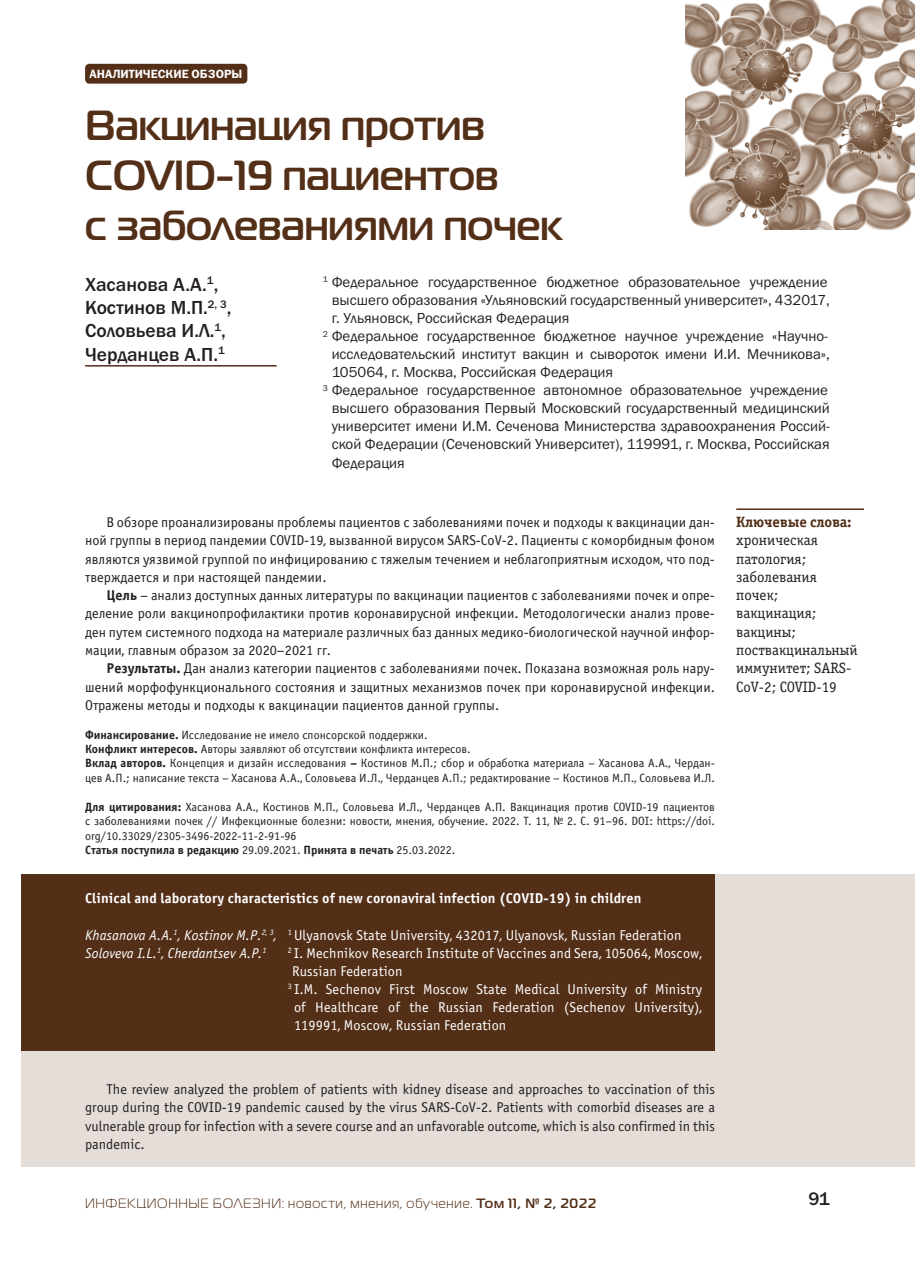
<style>
.page{position:relative;width:915px;height:1276px;background:#fff}
.page>*{position:absolute;margin:0;border:0;box-sizing:border-box;transform-origin:0 0}
.t1{font:700 42px/50.4px "Magistral C";color:#532f18}
.t2{font:500 19.5px/23.4px "Franklin Gothic";color:#231f20}
.t3{font:500 18.75px "Franklin Gothic";color:#231f20}
.t4{font:15px "Franklin Gothic";color:#231f20}
.t5{font:15px/18.3px "Officina Serif C";color:#231f20}
.t6{font:15px "Officina Serif Bold C";letter-spacing:-.01em;color:#532f18}
.t7{font:14.25px/18.3px "Officina Sans C";color:#231f20;text-align:justify}
.t8{font:14.25px "Officina Sans C";letter-spacing:.01em;color:#fff}
.t9{font:700 14.25px "Officina Sans C";letter-spacing:.01em;color:#fff}
.t10{font:italic 14.25px/18px "Officina Sans C";letter-spacing:.01em;color:#fff}
.t11{font:13.5px "Magistral C";letter-spacing:.055em;color:#532f18}
.t12{font:12px/14.4px "Officina Sans C";color:#231f20}
.t13{font:12px "Franklin Gothic Demi C";color:#fff}
.s1{font-weight:700}
</style>
<div class="page">
<div style="left:85px;top:64px;width:162px;height:20px;background:#532f18;border-radius:4px"></div>
<img style="left:685px;top:0;width:229px;height:230px">
<hr style="left:85px;top:365px;width:191px;height:1px;background:#532f18">
<hr style="left:736px;top:508px;width:127px;height:2px;background:#532f18">
<div style="left:21px;top:874px;width:893px;height:293px;background:#e5ded8"></div>
<div style="left:21px;top:874px;width:693px;height:177px;background:#532f18"></div>
<p class="t13" style="left:89px;top:70px;width:154px">АНАЛИТИЧЕСКИЕ ОБЗОРЫ</p>
<h1 class="t1" style="left:85px;top:103px;width:478px">Вакцинация против<br>COVID-19 пациентов<br>c заболеваниями почек</h1>
<h2 class="t2" style="left:85px;top:274px;width:148px">Хасанова А.А.<sup>1</sup>,<br>Костинов М.П.<sup>2,</sup> <sup>3</sup>,<br>Соловьева И.Л.<sup>1</sup>,<br>Черданцев А.П.<sup>1</sup></h2>
<p class="t4" style="left:323px;top:277px;width:506px"><sup>1</sup> Федеральное государственное бюджетное образовательное учреждение</p>
<p class="t4" style="left:331px;top:295px;width:499px">высшего образования «Ульяновский государственный университет», 432017,</p>
<p class="t4" style="left:331px;top:313px;width:239px">г. Ульяновск, Российская Федерация</p>
<p class="t4" style="left:323px;top:331px;width:506px"><sup>2</sup> Федеральное государственное бюджетное научное учреждение «Научно-</p>
<p class="t4" style="left:331px;top:349px;width:499px">исследовательский институт вакцин и сывороток имени И.И. Мечникова»,</p>
<p class="t4" style="left:331px;top:367px;width:283px">105064, г. Москва, Российская Федерация</p>
<p class="t4" style="left:323px;top:385px;width:506px"><sup>3</sup> Федеральное государственное автономное образовательное учреждение</p>
<p class="t4" style="left:331px;top:403px;width:499px">высшего образования Первый Московский государственный медицинский</p>
<p class="t4" style="left:331px;top:421px;width:499px">университет имени И.М. Сеченова Министерства здравоохранения Россий-</p>
<p class="t4" style="left:331px;top:439px;width:499px">ской Федерации (Сеченовский Университет), 119991, г. Москва, Российская</p>
<p class="t4" style="left:331px;top:457px;width:75px">Федерация</p>
<p class="t7" style="left:85px;top:514px;width:631px;text-indent:21px">В обзоре проанализированы проблемы пациентов с заболеваниями почек и подходы к вакцинации дан&shy;ной группы в период пандемии COVID-19, вызванной вирусом SARS-CoV-2. Пациенты с коморбидным фоном являются уязвимой группой по инфицированию с тяжелым течением и неблагоприятным исходом, что под&shy;тверждается и при настоящей пандемии.</p>
<p class="t7" style="left:85px;top:587px;width:631px;text-indent:21px"><span class="s1">Ц ель</span> – анализ доступных данных литературы по вакцинации пациентов с заболеваниями почек и опре&shy;деление роли вакцинопрофилактики против коронавирусной инфекции. Методологически анализ прове&shy;ден путем системного подхода на материале различных баз данных медико-биологической научной инфор&shy;мации, главным образом за 2020–2021 гг.</p>
<p class="t7" style="left:85px;top:660px;width:631px;text-indent:21px"><span class="s1">Результаты.</span> Дан анализ категории пациентов с заболеваниями почек. Показана возможная роль нару&shy;шений морфофункционального состояния и защитных механизмов почек при коронавирусной инфекции.<br>Отражены методы и подходы к вакцинации пациентов данной группы.</p>
<p class="t12" style="left:85px;top:728px;width:631px"><span class="s1">Финансирование.</span> Исследование не имело спонсорской поддержки.<br><span class="s1">Конфликт интересов.</span> Авторы заявляют об отсутствии конфликта интересов.<br><span class="s1">Вклад авторов.</span> Концепция и дизайн исследования <span class="s1">–</span> Костинов М.П.; сбор и обработка материала – Хасанова А.А., Чердан&shy;цев А.П.; написание текста – Хасанова А.А., Соловьева И.Л., Черданцев А.П.; редактирование – Костинов М.П., Соловьева И.Л.</p>
<p class="t12" style="left:85px;top:800px;width:631px"><span class="s1">Для цитирования:</span> Хасанова А.А., Костинов М.П., Соловьева И.Л., Черданцев А.П. Вакцинация против COVID-19 пациентов c заболеваниями почек // Инфекционные болезни: новости, мнения, обучение. 2022. Т. 11, № 2. С. 91–96. DOI: https://doi. org/10.33029/2305-3496-2022-11-2-91-96<br><span class="s1">Статья поступила в редакцию</span> 29.09.2021. <span class="s1">Принята в печать</span> 25.03.2022.</p>
<p class="t9" style="left:85px;top:893px;width:557px">Clinical and laboratory characteristics of new coronaviral infection (COVID-19) in children</p>
<p class="t10" style="left:85px;top:927px;width:193px">Khasanova А.А.<sup>1</sup>, Kostinov М.Р.<sup>2,</sup> <sup>3</sup>,<br>Soloveva I.L.<sup>1</sup>, Cherdantsev A.P.<sup>1</sup></p>
<p class="t8" style="left:288px;top:930px;width:395px"><sup>1</sup> Ulyanovsk State University, 432017, Ulyanovsk, Russian Federation</p>
<p class="t8" style="left:288px;top:948px;width:416px"><sup>2</sup> I. Mechnikov Research Institute of Vaccines and Sera, 105064, Moscow,</p>
<p class="t8" style="left:292px;top:966px;width:112px">Russian Federation</p>
<p class="t8" style="left:288px;top:984px;width:416px"><sup>3</sup> I.M. Sechenov First Moscow State Medical University of Ministry</p>
<p class="t8" style="left:294px;top:1002px;width:409px">of Healthcare of the Russian Federation (Sechenov University),</p>
<p class="t8" style="left:294px;top:1020px;width:214px">119991, Moscow, Russian Federation</p>
<p class="t7" style="left:85px;top:1081px;width:631px;text-indent:21px">The review analyzed the problem of patients with kidney disease and approaches to vaccination of this group during the COVID-19 pandemic caused by the virus SARS-CoV-2. Patients with comorbid diseases are a vulnerable group for infection with a severe course and an unfavorable outcome, which is also confirmed in this pandemic.</p>
<p class="t6" style="left:736px;top:516px;width:117px">Ключевые слова:</p>
<p class="t5" style="left:736px;top:532px;width:123px">хроническая патология; заболевания почек; вакцинация; вакцины; поствакцинальный иммунитет; SARS-<br>CoV-2; COVID-19</p>
<p class="t11" style="left:85px;top:1198px;width:512px">ИНФЕКЦИОННЫЕ БОЛЕЗНИ: новости, мнения, обучение. <span class="s1">Том 11, № 2, 2022</span></p>
<h3 class="t3" style="left:808px;top:1192px;width:23px">91</h3>
</div>
